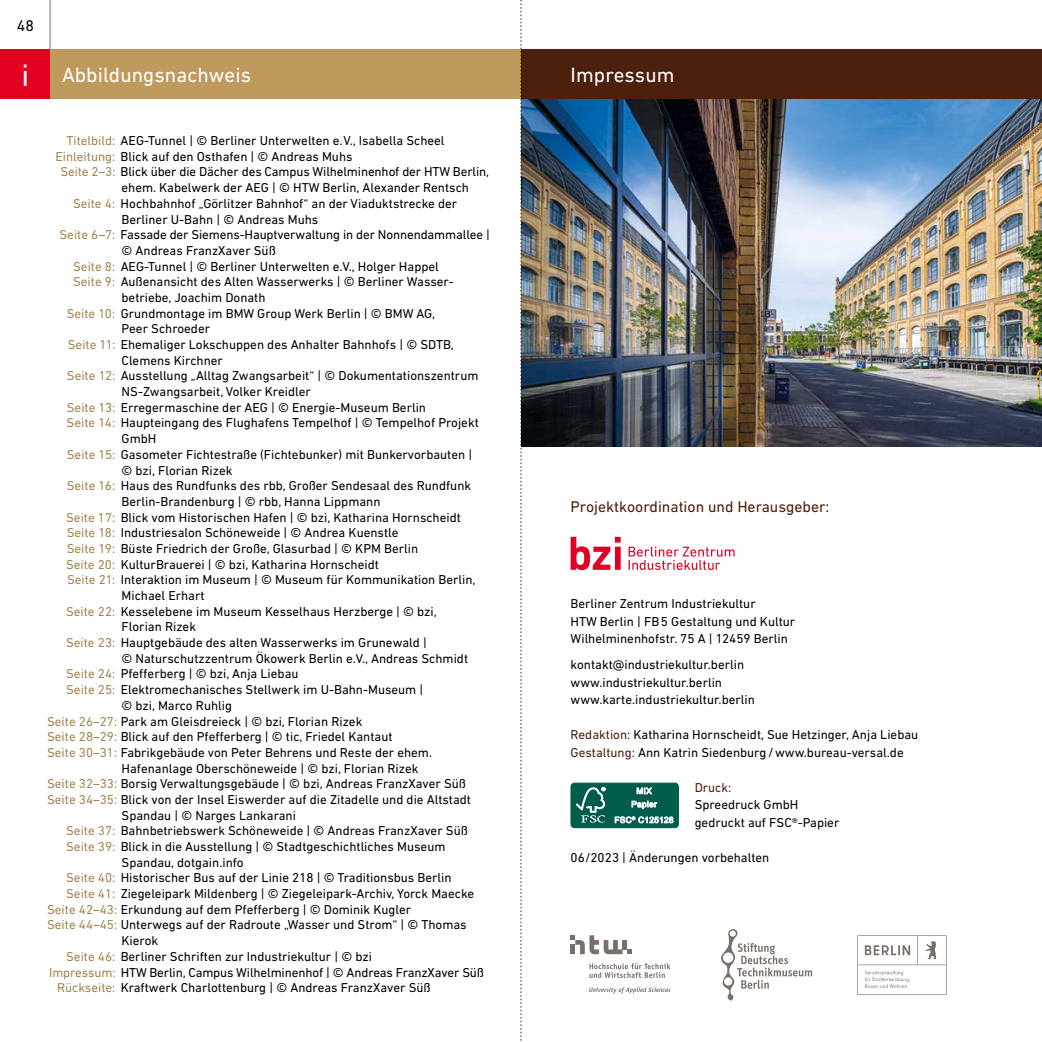
<style>
.page{position:relative;width:1042px;height:1042px;background:#fff}
.page>*{position:absolute;margin:0;border:0;box-sizing:border-box;transform-origin:0 0}
.t1{font:31.5px "DIN Next LT Pro";color:#fff}
.t2{font:21px "DIN Next LT Pro";letter-spacing:.005em;color:#fff}
.t3{font:15.75px "DIN Next LT Pro";color:#4d1f0d}
.t4{font:15.75px "DIN Next LT Pro";color:#000}
.t5{font:13.12px/17.5px "DIN Next LT Pro";color:#000}
.t6{font:13.12px "DIN Next LT Pro";color:#4d1f0d}
.s1{color:#a48550}
.s2{color:#4d1f0d}
</style>
<div class="page">
<hr style="left:50px;top:0;width:1px;height:50px;background:#796e68">
<div style="left:50px;top:50px;width:471px;height:49px;background:#c09a5d"></div>
<div style="left:0;top:50px;width:50px;height:49px;background:#e3001f"></div>
<div style="left:521px;top:50px;width:521px;height:49px;background:#4d1f0d"></div>
<svg style="left:570px;top:537px;width:51px;height:33px"></svg>
<div style="left:615px;top:547px;width:6px;height:23px;background:#e10025"></div>
<svg style="left:628px;top:547px;width:106px;height:23px"></svg>
<svg style="left:721px;top:929px;width:91px;height:71px"></svg>
<svg style="left:589px;top:963px;width:81px;height:15px"></svg>
<svg style="left:589px;top:987px;width:81px;height:6px"></svg>
<svg style="left:570px;top:935px;width:62px;height:19px"></svg>
<img style="left:522px;top:99px;width:520px;height:347px">
<svg style="left:857px;top:935px;width:90px;height:60px"></svg>
<div style="left:571px;top:783px;width:107px;height:44px;background:#005c4b;border-radius:4px"></div>
<div style="left:570px;top:783px;width:109px;height:45px;border:1px solid #005c4b;border-radius:4px"></div>
<svg style="left:576px;top:787px;width:29px;height:35px"></svg>
<svg style="left:637px;top:787px;width:15px;height:7px"></svg>
<svg style="left:631px;top:801px;width:26px;height:8px"></svg>
<svg style="left:615px;top:816px;width:58px;height:7px"></svg>
<svg style="left:520px;top:0;width:2px;height:1041px"></svg>
<p class="t4" style="left:17px;top:16px;width:19px">48</p>
<h1 class="t1" style="left:22px;top:57px;width:9px">i</h1>
<h2 class="t2" style="left:570px;top:63px;width:105px">Impressum</h2>
<h2 class="t2" style="left:62px;top:63px;width:190px">Abbildungsnachweis</h2>
<p class="t5" style="left:66px;top:132px;width:380px"><span class="s1">Titelbild:</span> AEG-Tunnel | © Berliner Unterwelten e.V., Isabella Scheel</p>
<p class="t5" style="left:55px;top:147px;width:299px"><span class="s1">Einleitung:</span> Blick auf den Osthafen | © Andreas Muhs</p>
<p class="t5" style="left:60px;top:163px;width:430px"><span class="s1">Seite 2–3:</span> Blick über die Dächer des Campus Wilhelminenhof der HTW Berlin,</p>
<p class="t5" style="left:122px;top:179px;width:349px">ehem. Kabelwerk der AEG | © HTW Berlin, Alexander Rentsch</p>
<p class="t5" style="left:73px;top:194px;width:386px"><span class="s1">Seite 4:</span> Hochbahnhof „Görlitzer Bahnhof“ an der Viaduktstrecke der</p>
<p class="t5" style="left:122px;top:210px;width:198px">Berliner U-Bahn | © Andreas Muhs</p>
<p class="t5" style="left:60px;top:226px;width:432px"><span class="s1">Seite 6–7:</span> Fassade der Siemens-Hauptverwaltung in der Nonnendammallee |</p>
<p class="t5" style="left:122px;top:241px;width:156px">© Andreas FranzXaver Süß</p>
<p class="t5" style="left:73px;top:257px;width:367px"><span class="s1">Seite 8:</span> AEG-Tunnel | © Berliner Unterwelten e.V., Holger Happel</p>
<p class="t5" style="left:73px;top:273px;width:382px"><span class="s1">Seite 9:</span> Außenansicht des Alten Wasserwerks | © Berliner Wasser-</p>
<p class="t5" style="left:122px;top:288px;width:146px">betriebe, Joachim Donath</p>
<p class="t5" style="left:67px;top:304px;width:370px"><span class="s1">Seite 10:</span> Grundmontage im BMW Group Werk Berlin | © BMW AG,</p>
<p class="t5" style="left:122px;top:320px;width:90px">Peer Schroeder</p>
<p class="t5" style="left:68px;top:336px;width:388px"><span class="s1">Seite 11:</span> Ehemaliger Lokschuppen des Anhalter Bahnhofs | © SDTB,</p>
<p class="t5" style="left:122px;top:351px;width:103px">Clemens Kirchner</p>
<p class="t5" style="left:67px;top:367px;width:413px"><span class="s1">Seite 12:</span> Ausstellung „Alltag Zwangsarbeit“ | © Dokumentationszentrum</p>
<p class="t5" style="left:122px;top:383px;width:191px">NS-Zwangsarbeit, Volker Kreidler</p>
<p class="t5" style="left:67px;top:398px;width:361px"><span class="s1">Seite 13:</span> Erregermaschine der AEG | © Energie-Museum Berlin</p>
<p class="t5" style="left:67px;top:414px;width:414px"><span class="s1">Seite 14:</span> Haupteingang des Flughafens Tempelhof | © Tempelhof Projekt</p>
<p class="t5" style="left:122px;top:430px;width:36px">GmbH</p>
<p class="t5" style="left:67px;top:445px;width:407px"><span class="s1">Seite 15:</span> Gasometer Fichtestraße (Fichtebunker) mit Bunkervorbauten |</p>
<p class="t5" style="left:122px;top:461px;width:112px">© bzi, Florian Rizek</p>
<p class="t5" style="left:67px;top:477px;width:406px"><span class="s1">Seite 16:</span> Haus des Rundfunks des rbb, Großer Sendesaal des Rundfunk</p>
<p class="t5" style="left:122px;top:492px;width:260px">Berlin-Brandenburg | © rbb, Hanna Lippmann</p>
<p class="t5" style="left:66px;top:508px;width:396px"><span class="s1">Seite 17:</span> Blick vom Historischen Hafen | © bzi, Katharina Hornscheidt</p>
<p class="t5" style="left:67px;top:524px;width:333px"><span class="s1">Seite 18:</span> Industriesalon Schöneweide | © Andrea Kuenstle</p>
<p class="t5" style="left:67px;top:539px;width:353px"><span class="s1">Seite 19:</span> Büste Friedrich der Große, Glasurbad | © KPM Berlin</p>
<p class="t5" style="left:66px;top:555px;width:314px"><span class="s1">Seite 20:</span> KulturBrauerei | © bzi, Katharina Hornscheidt</p>
<p class="t5" style="left:67px;top:571px;width:410px"><span class="s1">Seite 21:</span> Interaktion im Museum | © Museum für Kommunikation Berlin,</p>
<p class="t5" style="left:122px;top:586px;width:85px">Michael Erhart</p>
<p class="t5" style="left:66px;top:602px;width:372px"><span class="s1">Seite 22:</span> Kesselebene im Museum Kesselhaus Herzberge | © bzi,</p>
<p class="t5" style="left:122px;top:618px;width:76px">Florian Rizek</p>
<p class="t5" style="left:66px;top:634px;width:362px"><span class="s1">Seite 23:</span> Hauptgebäude des alten Wasserwerks im Grunewald |</p>
<p class="t5" style="left:122px;top:649px;width:348px">© Naturschutzzentrum Ökowerk Berlin e.V., Andreas Schmidt</p>
<p class="t5" style="left:66px;top:665px;width:234px"><span class="s1">Seite 24:</span> Pfefferberg | © bzi, Anja Liebau</p>
<p class="t5" style="left:66px;top:681px;width:359px"><span class="s1">Seite 25:</span> Elektromechanisches Stellwerk im U-Bahn-Museum |</p>
<p class="t5" style="left:122px;top:696px;width:112px">© bzi, Marco Ruhlig</p>
<p class="t5" style="left:47px;top:712px;width:317px"><span class="s1">Seite 26–27:</span> Park am Gleisdreieck | © bzi, Florian Rizek</p>
<p class="t5" style="left:47px;top:728px;width:347px"><span class="s1">Seite 28–29:</span> Blick auf den Pfefferberg | © tic, Friedel Kantaut</p>
<p class="t5" style="left:47px;top:743px;width:386px"><span class="s1">Seite 30–31:</span> Fabrikgebäude von Peter Behrens und Reste der ehem.</p>
<p class="t5" style="left:122px;top:759px;width:298px">Hafenanlage Oberschöneweide | © bzi, Florian Rizek</p>
<p class="t5" style="left:47px;top:775px;width:420px"><span class="s1">Seite 32–33:</span> Borsig Verwaltungsgebäude | © bzi, Andreas FranzXaver Süß</p>
<p class="t5" style="left:47px;top:790px;width:425px"><span class="s1">Seite 34–35:</span> Blick von der Insel Eiswerder auf die Zitadelle und die Altstadt</p>
<p class="t5" style="left:122px;top:806px;width:176px">Spandau | © Narges Lankarani</p>
<p class="t5" style="left:66px;top:822px;width:403px"><span class="s1">Seite 37:</span> Bahnbetriebswerk Schöneweide | © Andreas FranzXaver Süß</p>
<p class="t5" style="left:66px;top:837px;width:381px"><span class="s1">Seite 39:</span> Blick in die Ausstellung | © Stadtgeschichtliches Museum</p>
<p class="t5" style="left:122px;top:853px;width:124px">Spandau, dotgain.info</p>
<p class="t5" style="left:66px;top:869px;width:387px"><span class="s1">Seite 40:</span> Historischer Bus auf der Linie 218 | © Traditionsbus Berlin</p>
<p class="t5" style="left:66px;top:885px;width:409px"><span class="s1">Seite 41:</span> Ziegeleipark Mildenberg | © Ziegeleipark-Archiv, Yorck Maecke</p>
<p class="t5" style="left:47px;top:900px;width:366px"><span class="s1">Seite 42–43:</span> Erkundung auf dem Pfefferberg | © Dominik Kugler</p>
<p class="t5" style="left:47px;top:916px;width:421px"><span class="s1">Seite 44–45:</span> Unterwegs auf der Radroute „Wasser und Strom“ | © Thomas</p>
<p class="t5" style="left:122px;top:932px;width:38px">Kierok</p>
<p class="t5" style="left:66px;top:947px;width:307px"><span class="s1">Seite 46:</span> Berliner Schriften zur Industriekultur | © bzi</p>
<p class="t5" style="left:49px;top:963px;width:436px"><span class="s1">Impressum:</span> HTW Berlin, Campus Wilhelminenhof | © Andreas FranzXaver Süß</p>
<p class="t5" style="left:57px;top:979px;width:375px"><span class="s1">Rückseite:</span> Kraftwerk Charlottenburg | © Andreas FranzXaver Süß</p>
<p class="t3" style="left:570px;top:497px;width:260px">Projektkoordination und Herausgeber:</p>
<p class="t5" style="left:570px;top:594px;width:226px">Berliner Zentrum Industriekultur<br>HTW Berlin | FB5 Gestaltung und Kultur<br>Wilhelminenhofstr. 75 A | 12459 Berlin</p>
<p class="t5" style="left:570px;top:656px;width:186px">kontakt@industriekultur.berlin www.industriekultur.berlin www.karte.industriekultur.berlin</p>
<p class="t5" style="left:570px;top:726px;width:349px"><span class="s2">Redaktion:</span> Katharina Hornscheidt, Sue Hetzinger, Anja Liebau<br><span class="s2">Gestaltung:</span> Ann Katrin Siedenburg/www.bureau-versal.de</p>
<p class="t6" style="left:694px;top:780px;width:38px">Druck:</p>
<p class="t5" style="left:694px;top:796px;width:146px">Spreedruck GmbH gedruckt auf FSC®-Papier</p>
<p class="t5" style="left:570px;top:848px;width:200px">06/2023 | Änderungen vorbehalten</p>
</div>
